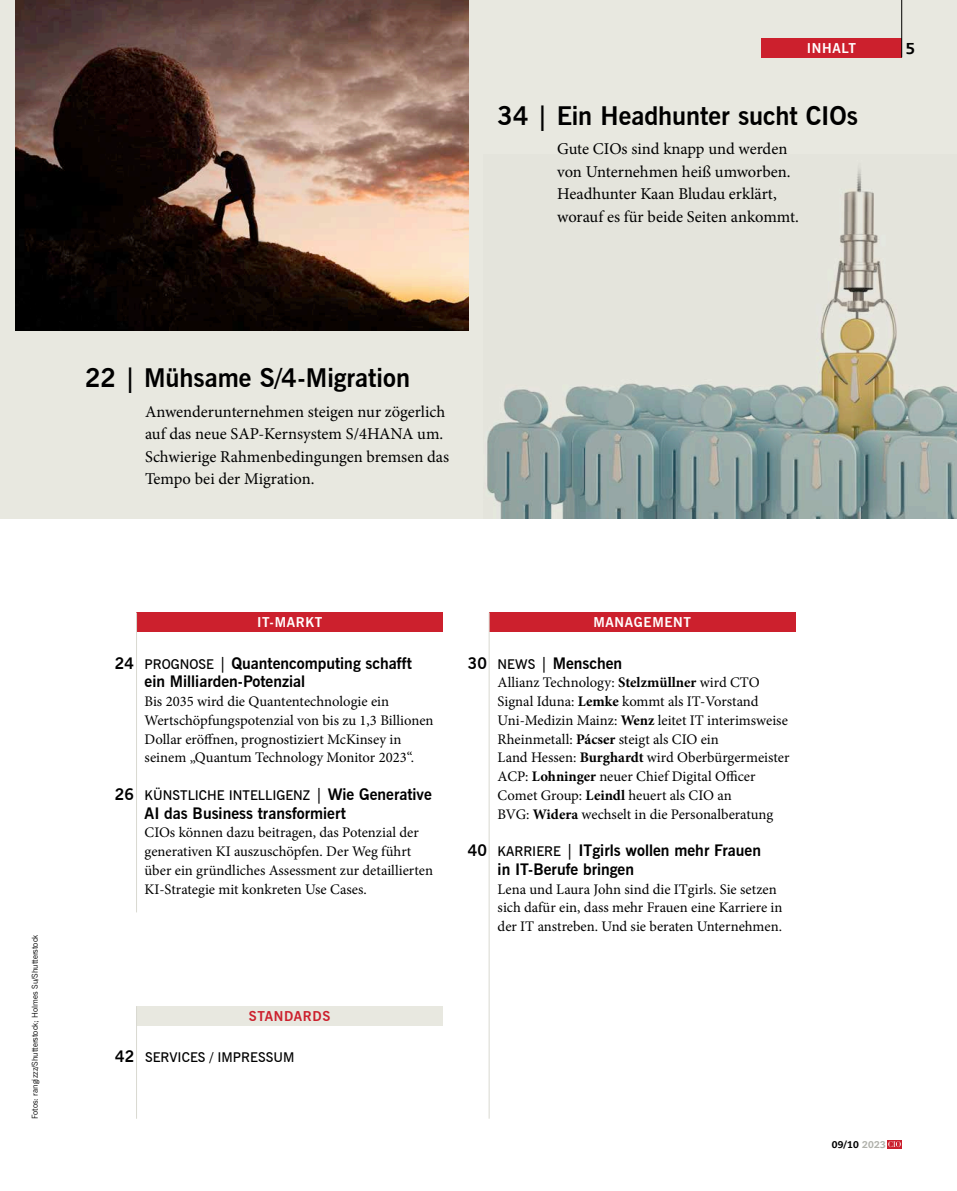
<style>
.page{position:relative;width:957px;height:1191px;background:#fff}
.page>*{position:absolute;margin:0;border:0;box-sizing:border-box;transform-origin:0 0}
.t1{font:700 25.5px "News Gothic BT";letter-spacing:-.005em;color:#000}
.t2{font:16.5px/22.5px "Minion Pro";color:#000}
.t3{font:700 15.75px/18.8px "News Gothic BT";color:#000}
.t4{font:800 15.75px "Caecilia LT Std";color:#000}
.t5{font:14.7px/18.8px "Minion Pro";color:#000}
.t6{font:600 13.5px "News Gothic BT";color:#000}
.t7{font:700 13.5px "News Gothic BT";letter-spacing:.05em;color:#fff}
.t8{font:700 13.5px "News Gothic BT";letter-spacing:.05em;color:#cc202d}
.t9{font:800 9.75px "Caecilia LT Std";letter-spacing:.02em;color:#000}
.t10{font:8.1px "News Gothic BT";color:#000}
.s1{font-weight:600;font-size:13.5px}
.s2{font-weight:600}
.s3{font-weight:700;font-size:15.75px}
.s4{font-size:15.75px}
.s5{font-weight:700}
.s6{color:#b1b2ac}
</style>
<div class="page">
<div style="left:0;top:0;width:957px;height:518px;background:#e8e8e0"></div>
<div style="left:136px;top:612px;width:307px;height:19px;background:#cc202d"></div>
<div style="left:489px;top:612px;width:306px;height:19px;background:#cc202d"></div>
<hr style="left:489px;top:612px;width:1px;height:506px;background:#d9d9d1">
<hr style="left:136px;top:612px;width:1px;height:300px;background:#d9d9d1">
<img style="left:487px;top:166px;width:470px;height:352px">
<img style="left:15px;top:0;width:453px;height:331px">
<div style="left:136px;top:1006px;width:307px;height:19px;background:#e8e8e0"></div>
<hr style="left:136px;top:1006px;width:1px;height:112px;background:#d9d9d1">
<div style="left:761px;top:38px;width:140px;height:19px;background:#cc202d"></div>
<hr style="left:901px;top:0;width:1px;height:57px;background:#000">
<svg style="left:887px;top:1140px;width:14px;height:8px"></svg>
<svg style="left:888px;top:1141px;width:12px;height:6px"></svg>
<p class="t7" style="left:807px;top:43px;width:51px">INHALT</p>
<p class="t4" style="left:906px;top:41px;width:11px">5</p>
<h1 class="t1" style="left:497px;top:105px;width:362px">34 | Ein Headhunter sucht CIOs</h1>
<p class="t2" style="left:557px;top:139px;width:243px">Gute CIOs sind knapp und werden von Unternehmen heiß umworben.<br>Headhunter Kaan Bludau erklärt, worauf es für beide Seiten ankommt.</p>
<h1 class="t1" style="left:85px;top:368px;width:326px">22 | Mühsame S/4-Migration</h1>
<p class="t2" style="left:145px;top:402px;width:306px">Anwenderunternehmen steigen nur zögerlich auf das neue SAP-Kernsystem S/4HANA um.<br>Schwierige Rahmenbedingungen bremsen das Tempo bei der Migration.</p>
<p class="t10" style="left:32px;top:1119px;width:186px;rotate:-90deg">Fotos: rangizzz/Shutterstock; Holmes Su/Shutterstock</p>
<p class="t7" style="left:257px;top:617px;width:67px">IT-MARKT</p>
<p class="t7" style="left:593px;top:617px;width:99px">MANAGEMENT</p>
<p class="t3" style="left:145px;top:655px;width:269px;text-indent:-30px">24 <span class="s1">PROGNOSE</span> <span class="s2">|</span> Quantencomputing schafft ein Milliarden-Potenzial</p>
<p class="t5" style="left:145px;top:693px;width:290px">Bis 2035 wird die Quantentechnologie ein Wertschöpfungspotenzial von bis zu 1,3 Billionen Dollar eröffnen, prognostiziert McKinsey in seinem „Quantum Technology Monitor 2023“.</p>
<p class="t6" style="left:115px;top:789px;width:319px"><span class="s3">26</span> KÜNSTLICHE INTELLIGENZ <span class="s4">|</span> <span class="s3">Wie Generative</span></p>
<p class="t3" style="left:145px;top:805px;width:203px">AI das Business transformiert</p>
<p class="t5" style="left:145px;top:824px;width:290px">CIOs können dazu beitragen, das Potenzial der generativen KI auszuschöpfen. Der Weg führt über ein gründliches Assessment zur detaillierten KI-Strategie mit konkreten Use Cases.</p>
<p class="t8" style="left:249px;top:1010px;width:83px">STANDARDS</p>
<p class="t6" style="left:115px;top:1052px;width:181px"><span class="s3">42</span> SERVICES / IMPRESSUM</p>
<p class="t3" style="left:468px;top:655px;width:156px">30 <span class="s1">NEWS</span> <span class="s2">|</span> Menschen</p>
<p class="t5" style="left:497px;top:674px;width:293px">Allianz Technology: <span class="s5">Stelzmüllner</span> wird CTO Signal Iduna: <span class="s5">Lemke</span> kommt als IT-Vorstand Uni-Medizin Mainz: <span class="s5">Wenz</span> leitet IT interimsweise Rheinmetall: <span class="s5">Pácser</span> steigt als CIO ein<br>Land Hessen: <span class="s5">Burghardt</span> wird Oberbürgermeister ACP: <span class="s5">Lohninger</span> neuer Chief Digital Officer Comet Group: <span class="s5">Leindl</span> heuert als CIO an<br>BVG: <span class="s5">Widera</span> wechselt in die Personalberatung</p>
<p class="t3" style="left:497px;top:842px;width:265px;text-indent:-30px">40 <span class="s1">KARRIERE</span> <span class="s2">|</span> ITgirls wollen mehr Frauen in IT-Berufe bringen</p>
<p class="t5" style="left:497px;top:881px;width:286px">Lena und Laura John sind die ITgirls. Sie setzen sich dafür ein, dass mehr Frauen eine Karriere in der IT anstreben. Und sie beraten Unternehmen.</p>
<p class="t9" style="left:831px;top:1139px;width:56px">09/10 <span class="s6">2023</span></p>
</div>
